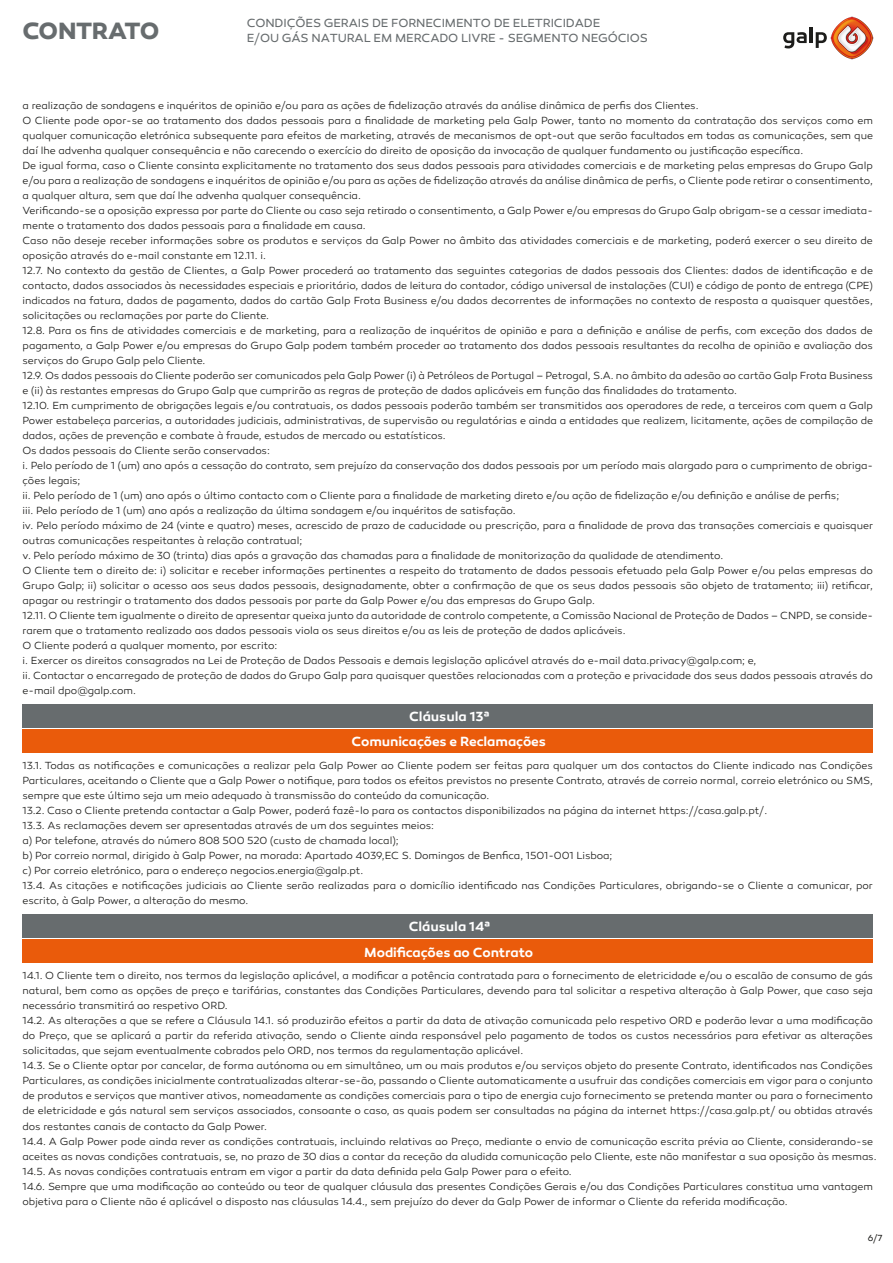
<style>
.page{position:relative;width:893px;height:1263px;background:#fff}
.page>*{position:absolute;margin:0;border:0;box-sizing:border-box;transform-origin:0 0}
.t1{font:700 24px "Canaro";letter-spacing:-.02em;color:#676c6e}
.t2{font:600 13.5px/25.8px "Canaro";letter-spacing:-.01em;color:#fff;text-align:center}
.t3{font:12px "Canaro";letter-spacing:-.01em;color:#676c6e}
.t4{font:300 10.5px/15px "Canaro";letter-spacing:-.005em;color:#1d1d1b}
.t5{font:9px "Canaro";color:#1d1d1b}
</style>
<div class="page">
<div style="left:22px;top:704px;width:851px;height:23px;background:#676c6e"></div>
<div style="left:22px;top:729px;width:851px;height:24px;background:#ea5b0b"></div>
<div style="left:22px;top:914px;width:851px;height:23px;background:#676c6e"></div>
<div style="left:22px;top:939px;width:851px;height:24px;background:#ea5b0b"></div>
<svg style="left:783px;top:32px;width:24px;height:16px"></svg>
<hr style="left:810px;top:28px;width:3px;height:15px;background:#1d1d1b">
<svg style="left:816px;top:32px;width:11px;height:16px"></svg>
<img style="left:830px;top:16px;width:44px;height:44px">
<p class="t3" style="left:247px;top:16px;width:355px">CONDIÇÕES GERAIS DE FORNECIMENTO DE ELETRICIDADE</p>
<h1 class="t1" style="left:22px;top:15px;width:139px">CONTRATO</h1>
<p class="t3" style="left:247px;top:30px;width:403px">E/OU GÁS NATURAL EM MERCADO LIVRE - SEGMENTO NEGÓCIOS</p>
<p class="t4" style="left:23px;top:98px;width:852px">a realização de sondagens e inquéritos de opinião e/ou para as ações de fidelização através da análise dinâmica de perfis dos Clientes.<br>O Cliente pode opor-se ao tratamento dos dados pessoais para a finalidade de marketing pela Galp Power, tanto no momento da contratação dos serviços como em qualquer comunicação eletrónica subsequente para efeitos de marketing, através de mecanismos de opt-out que serão facultados em todas as comunicações, sem que daí lhe advenha qualquer consequência e não carecendo o exercício do direito de oposição da invocação de qualquer fundamento ou justificação específica.<br>De igual forma, caso o Cliente consinta explicitamente no tratamento dos seus dados pessoais para atividades comerciais e de marketing pelas empresas do Grupo Galp e/ou para a realização de sondagens e inquéritos de opinião e/ou para as ações de fidelização através da análise dinâmica de perfis, o Cliente pode retirar o consentimento, a qualquer altura, sem que daí lhe advenha qualquer consequência.<br>Verificando-se a oposição expressa por parte do Cliente ou caso seja retirado o consentimento, a Galp Power e/ou empresas do Grupo Galp obrigam-se a cessar imediata&shy;mente o tratamento dos dados pessoais para a finalidade em causa.<br>Caso não deseje receber informações sobre os produtos e serviços da Galp Power no âmbito das atividades comerciais e de marketing, poderá exercer o seu direito de oposição através do e-mail constante em 12.11. i.<br>12.7. No contexto da gestão de Clientes, a Galp Power procederá ao tratamento das seguintes categorias de dados pessoais dos Clientes: dados de identificação e de contacto, dados associados às necessidades especiais e prioritário, dados de leitura do contador, código universal de instalações (CUI) e código de ponto de entrega (CPE) indicados na fatura, dados de pagamento, dados do cartão Galp Frota Business e/ou dados decorrentes de informações no contexto de resposta a quaisquer questões, solicitações ou reclamações por parte do Cliente.<br>12.8. Para os fins de atividades comerciais e de marketing, para a realização de inquéritos de opinião e para a definição e análise de perfis, com exceção dos dados de pagamento, a Galp Power e/ou empresas do Grupo Galp podem também proceder ao tratamento dos dados pessoais resultantes da recolha de opinião e avaliação dos serviços do Grupo Galp pelo Cliente.<br>12.9. Os dados pessoais do Cliente poderão ser comunicados pela Galp Power (i) à Petróleos de Portugal – Petrogal, S.A. no âmbito da adesão ao cartão Galp Frota Business e (ii) às restantes empresas do Grupo Galp que cumprirão as regras de proteção de dados aplicáveis em função das finalidades do tratamento.<br>12.10. Em cumprimento de obrigações legais e/ou contratuais, os dados pessoais poderão também ser transmitidos aos operadores de rede, a terceiros com quem a Galp Power estabeleça parcerias, a autoridades judiciais, administrativas, de supervisão ou regulatórias e ainda a entidades que realizem, licitamente, ações de compilação de dados, ações de prevenção e combate à fraude, estudos de mercado ou estatísticos.<br>Os dados pessoais do Cliente serão conservados:<br>i. Pelo período de 1 (um) ano após a cessação do contrato, sem prejuízo da conservação dos dados pessoais por um período mais alargado para o cumprimento de obriga&shy;ções legais;<br>ii. Pelo período de 1 (um) ano após o último contacto com o Cliente para a finalidade de marketing direto e/ou ação de fidelização e/ou definição e análise de perfis;<br>iii. Pelo período de 1 (um) ano após a realização da última sondagem e/ou inquéritos de satisfação.<br>iv. Pelo período máximo de 24 (vinte e quatro) meses, acrescido de prazo de caducidade ou prescrição, para a finalidade de prova das transações comerciais e quaisquer outras comunicações respeitantes à relação contratual;<br>v. Pelo período máximo de 30 (trinta) dias após a gravação das chamadas para a finalidade de monitorização da qualidade de atendimento.<br>O Cliente tem o direito de: i) solicitar e receber informações pertinentes a respeito do tratamento de dados pessoais efetuado pela Galp Power e/ou pelas empresas do Grupo Galp; ii) solicitar o acesso aos seus dados pessoais, designadamente, obter a confirmação de que os seus dados pessoais são objeto de tratamento; iii) retificar, apagar ou restringir o tratamento dos dados pessoais por parte da Galp Power e/ou das empresas do Grupo Galp.<br>12.11. O Cliente tem igualmente o direito de apresentar queixa junto da autoridade de controlo competente, a Comissão Nacional de Proteção de Dados – CNPD, se conside&shy;rarem que o tratamento realizado aos dados pessoais viola os seus direitos e/ou as leis de proteção de dados aplicáveis.<br>O Cliente poderá a qualquer momento, por escrito:<br>i. Exercer os direitos consagrados na Lei de Proteção de Dados Pessoais e demais legislação aplicável através do e-mail data.privacy@galp.com; e,<br>ii. Contactar o encarregado de proteção de dados do Grupo Galp para quaisquer questões relacionadas com a proteção e privacidade dos seus dados pessoais através do e-mail dpo@galp.com.</p>
<p class="t2" style="left:352px;top:703px;width:196px">Cláusula 13ª<br>Comunicações e Reclamações</p>
<p class="t4" style="left:23px;top:758px;width:852px">13.1. Todas as notificações e comunicações a realizar pela Galp Power ao Cliente podem ser feitas para qualquer um dos contactos do Cliente indicado nas Condições Particulares, aceitando o Cliente que a Galp Power o notifique, para todos os efeitos previstos no presente Contrato, através de correio normal, correio eletrónico ou SMS, sempre que este último seja um meio adequado à transmissão do conteúdo da comunicação.<br>13.2. Caso o Cliente pretenda contactar a Galp Power, poderá fazê-lo para os contactos disponibilizados na página da internet https://casa.galp.pt/.<br>13.3. As reclamações devem ser apresentadas através de um dos seguintes meios:<br>a) Por telefone, através do número 808 500 520 (custo de chamada local);<br>b) Por correio normal, dirigido à Galp Power, na morada: Apartado 4039,EC S. Domingos de Benfica, 1501-001 Lisboa;<br>c) Por correio eletrónico, para o endereço negocios.energia@galp.pt.<br>13.4. As citações e notificações judiciais ao Cliente serão realizadas para o domicílio identificado nas Condições Particulares, obrigando-se o Cliente a comunicar, por escrito, à Galp Power, a alteração do mesmo.</p>
<p class="t2" style="left:364px;top:913px;width:170px">Cláusula 14ª<br>Modificações ao Contrato</p>
<p class="t4" style="left:23px;top:968px;width:855px">14.1. O Cliente tem o direito, nos termos da legislação aplicável, a modificar a potência contratada para o fornecimento de eletricidade e/ou o escalão de consumo de gás natural, bem como as opções de preço e tarifárias, constantes das Condições Particulares, devendo para tal solicitar a respetiva alteração à Galp Power, que caso seja necessário transmitirá ao respetivo ORD.<br>14.2. As alterações a que se refere a Cláusula 14.1. só produzirão efeitos a partir da data de ativação comunicada pelo respetivo ORD e poderão levar a uma modificação do Preço, que se aplicará a partir da referida ativação, sendo o Cliente ainda responsável pelo pagamento de todos os custos necessários para efetivar as alterações solicitadas, que sejam eventualmente cobrados pelo ORD, nos termos da regulamentação aplicável.<br>14.3. Se o Cliente optar por cancelar, de forma autónoma ou em simultâneo, um ou mais produtos e/ou serviços objeto do presente Contrato, identificados nas Condições Particulares, as condições inicialmente contratualizadas alterar-se-ão, passando o Cliente automaticamente a usufruir das condições comerciais em vigor para o conjunto de produtos e serviços que mantiver ativos, nomeadamente as condições comerciais para o tipo de energia cujo fornecimento se pretenda manter ou para o fornecimento de eletricidade e gás natural sem serviços associados, consoante o caso, as quais podem ser consultadas na página da internet https://casa.galp.pt/ ou obtidas através dos restantes canais de contacto da Galp Power.<br>14.4. A Galp Power pode ainda rever as condições contratuais, incluindo relativas ao Preço, mediante o envio de comunicação escrita prévia ao Cliente, considerando-se aceites as novas condições contratuais, se, no prazo de 30 dias a contar da receção da aludida comunicação pelo Cliente, este não manifestar a sua oposição às mesmas.<br>14.5. As novas condições contratuais entram em vigor a partir da data definida pela Galp Power para o efeito.<br>14.6. Sempre que uma modificação ao conteúdo ou teor de qualquer cláusula das presentes Condições Gerais e/ou das Condições Particulares constitua uma vantagem objetiva para o Cliente não é aplicável o disposto nas cláusulas 14.4., sem prejuízo do dever da Galp Power de informar o Cliente da referida modificação.</p>
<p class="t5" style="left:868px;top:1232px;width:16px">6/7</p>
</div>
